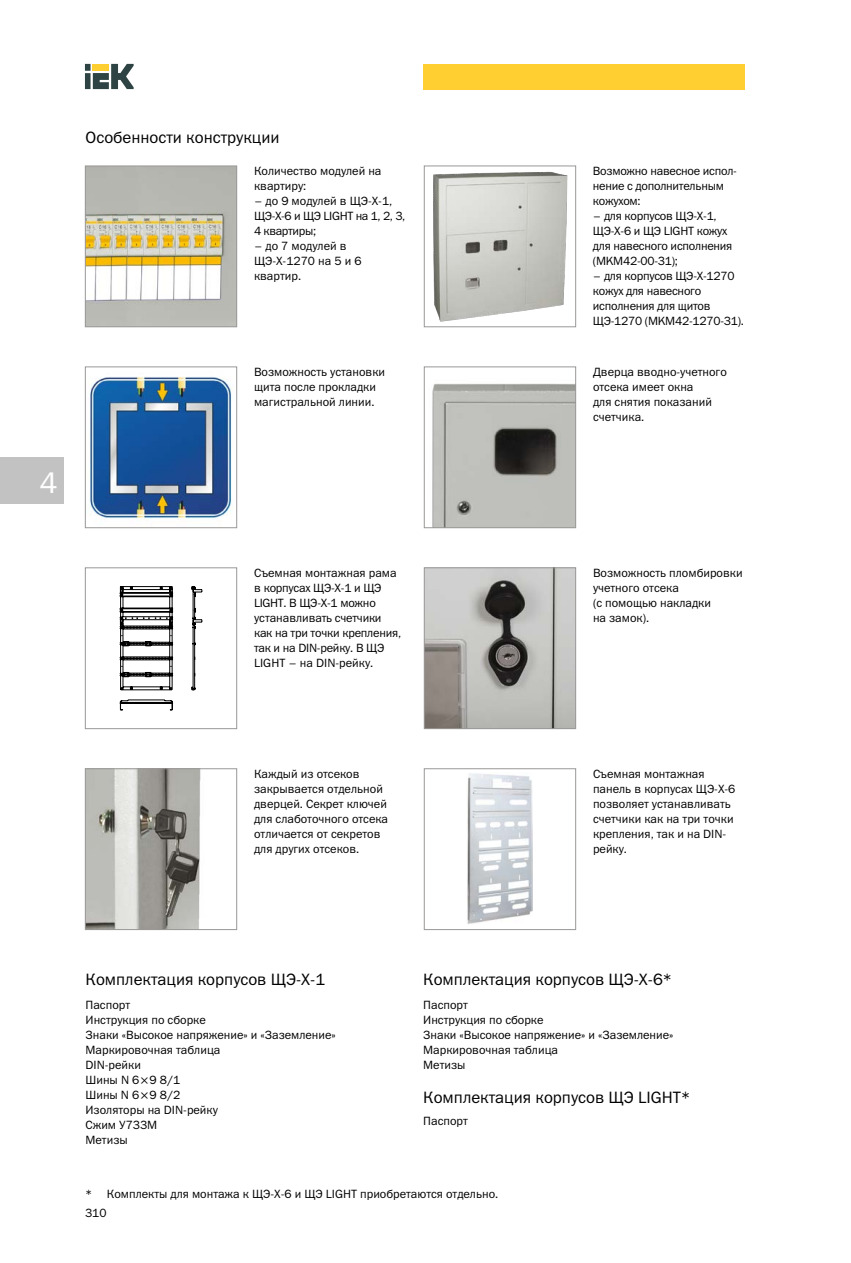
<style>
.page{position:relative;width:851px;height:1263px;background:#fff}
.page>*{position:absolute;margin:0;border:0;box-sizing:border-box;transform-origin:0 0}
.t1{font:30px "Franklin Gothic Book C";color:#fff}
.t2{font:16.5px "Franklin Gothic Book C";color:#000}
.t3{font:12px/15px "Franklin Gothic Book C";color:#000}
.t4{font:12px/15px "Franklin Gothic Book C";letter-spacing:-.02em;color:#000}
.t5{font:12px/15px "Franklin Gothic Book C";letter-spacing:-.03em;color:#000}
</style>
<div class="page">
<svg style="left:85px;top:64px;width:49px;height:25px"></svg>
<div style="left:423px;top:64px;width:321px;height:25px;background:#ffce30"></div>
<div style="left:0;top:457px;width:64px;height:47px;background:#c3c2c2"></div>
<img style="left:87px;top:168px;width:148px;height:157px">
<div style="left:85px;top:166px;width:152px;height:161px;border:1px solid #9a9897"></div>
<img style="left:433px;top:172px;width:134px;height:149px">
<div style="left:424px;top:166px;width:152px;height:161px;border:1px solid #9a9897"></div>
<img style="left:90px;top:377px;width:143px;height:144px">
<div style="left:85px;top:366px;width:152px;height:162px;border:1px solid #9a9897"></div>
<img style="left:432px;top:383px;width:142px;height:143px">
<div style="left:424px;top:366px;width:152px;height:162px;border:1px solid #9a9897"></div>
<svg style="left:120px;top:586px;width:82px;height:124px"></svg>
<div style="left:85px;top:567px;width:152px;height:162px;border:1px solid #9a9897"></div>
<img style="left:426px;top:569px;width:148px;height:158px">
<div style="left:424px;top:567px;width:152px;height:162px;border:1px solid #9a9897"></div>
<img style="left:87px;top:770px;width:114px;height:158px">
<div style="left:85px;top:768px;width:152px;height:162px;border:1px solid #9a9897"></div>
<img style="left:467px;top:773px;width:66px;height:151px">
<div style="left:424px;top:768px;width:152px;height:162px;border:1px solid #9a9897"></div>
<h1 class="t1" style="left:39px;top:466px;width:20px">4</h1>
<h2 class="t2" style="left:86px;top:128px;width:195px">Особенности конструкции</h2>
<p class="t3" style="left:254px;top:164px;width:129px">Количество модулей на квартиру:</p>
<p class="t5" style="left:254px;top:194px;width:153px">– до 9 модулей в ЩЭ-Х-1,<br>ЩЭ-Х-6 и ЩЭ LIGHT на 1, 2, 3,<br>4 квартиры;</p>
<p class="t3" style="left:254px;top:239px;width:109px">– до 7 модулей в<br>ЩЭ-Х-1270 на 5 и 6 квартир.</p>
<p class="t4" style="left:593px;top:164px;width:144px">Возможно навесное испол&shy;нение с дополнительным кожухом:</p>
<p class="t4" style="left:593px;top:209px;width:141px">– для корпусов ЩЭ-Х-1,<br>ЩЭ-Х-6 и ЩЭ LIGHT кожух для навесного исполнения (MKM42-00-31);</p>
<p class="t4" style="left:592px;top:269px;width:151px">– для корпусов ЩЭ-Х-1270 кожух для навесного исполнения для щитов<br>ЩЭ-1270 (MKM42-1270-31).</p>
<p class="t3" style="left:254px;top:364px;width:132px">Возможность установки щита после прокладки магистральной линии.</p>
<p class="t3" style="left:593px;top:364px;width:135px">Дверца вводно-учетного отсека имеет окна<br>для снятия показаний счетчика.</p>
<p class="t4" style="left:254px;top:565px;width:148px">Съемная монтажная рама в корпусах ЩЭ-Х-1 и ЩЭ<br>LIGHT. В ЩЭ-Х-1 можно устанавливать счетчики как на три точки крепления, так и на DIN-рейку. В ЩЭ<br>LIGHT – на DIN-рейку.</p>
<p class="t3" style="left:593px;top:565px;width:151px">Возможность пломбировки учетного отсека<br>(с помощью накладки<br>на замок).</p>
<p class="t3" style="left:254px;top:766px;width:135px">Каждый из отсеков закрывается отдельной дверцей. Секрет ключей для слаботочного отсека отличается от секретов для других отсеков.</p>
<p class="t3" style="left:593px;top:766px;width:144px">Съемная монтажная панель в корпусах ЩЭ-Х-6 позволяет устанавливать счетчики как на три точки крепления, так и на DIN&shy;рейку.</p>
<h2 class="t2" style="left:86px;top:970px;width:241px">Комплектация корпусов ЩЭ-Х-1</h2>
<p class="t3" style="left:85px;top:997px;width:252px">Паспорт<br>Инструкция по сборке<br>Знаки «Высокое напряжение» и «Заземление»<br>Маркировочная таблица<br>DIN-рейки<br>Шины N 6 9 8/1<br>Шины N 6 9 8/2<br>Изоляторы на DIN-рейку<br>Сжим У733М<br>Метизы</p>
<h2 class="t2" style="left:423px;top:970px;width:250px">Комплектация корпусов ЩЭ-Х-6*</h2>
<p class="t3" style="left:423px;top:997px;width:252px">Паспорт<br>Инструкция по сборке<br>Знаки «Высокое напряжение» и «Заземление»<br>Маркировочная таблица<br>Метизы</p>
<h2 class="t2" style="left:423px;top:1088px;width:268px">Комплектация корпусов ЩЭ LIGHT*</h2>
<p class="t3" style="left:423px;top:1113px;width:46px">Паспорт</p>
<p class="t3" style="left:85px;top:1186px;width:412px">* Комплекты для монтажа к ЩЭ-Х-6 и ЩЭ LIGHT приобретаются отдельно.</p>
<p class="t3" style="left:85px;top:1206px;width:23px">310</p>
</div>
